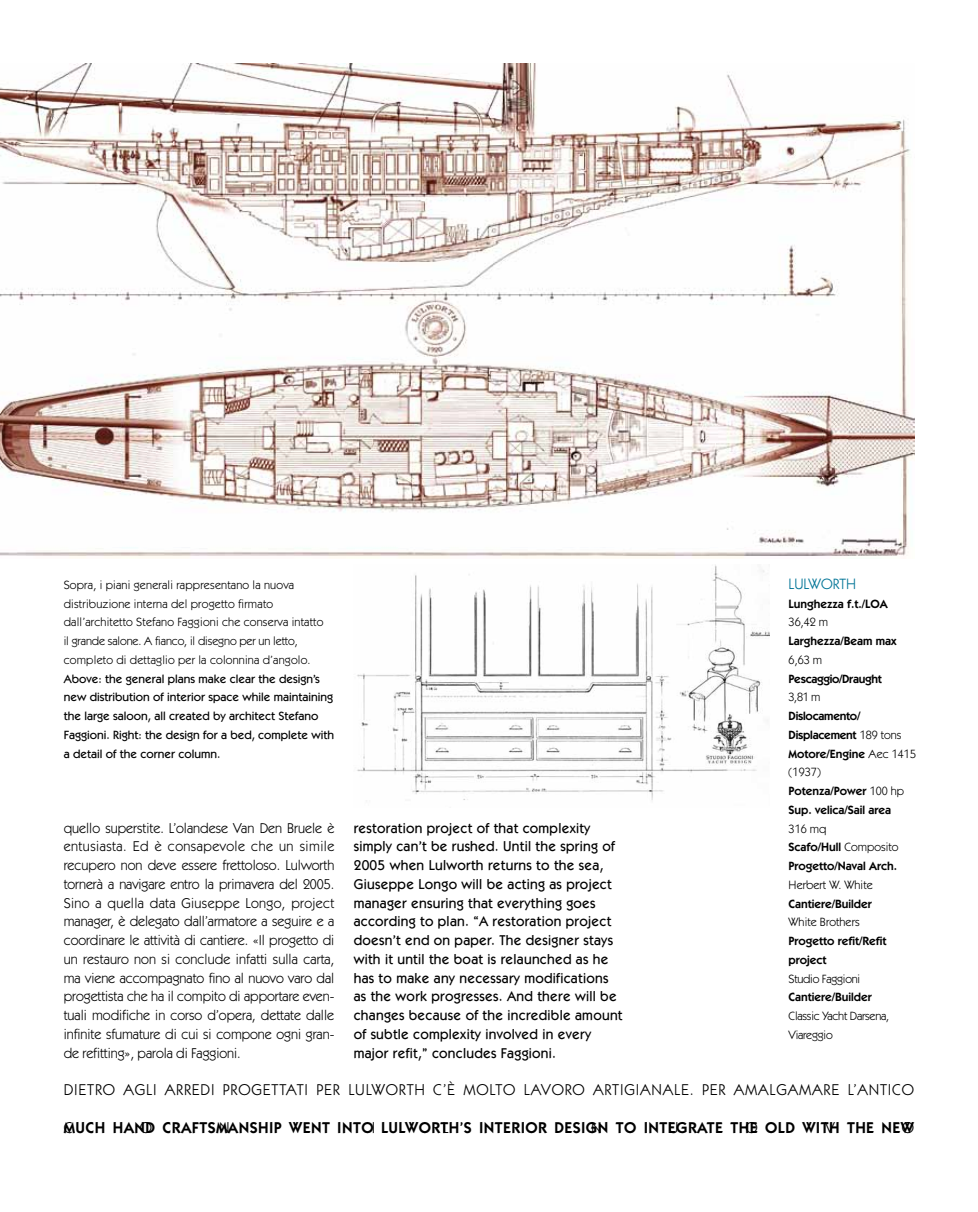
<style>
.page{position:relative;width:978px;height:1212px;background:#fff}
.page>*{position:absolute;margin:0;border:0;box-sizing:border-box;transform-origin:0 0}
.t1{font:15.75px "ITC Kabel Std";letter-spacing:.05em;color:#000}
.t2{font:600 15.75px "ITC Kabel Std";letter-spacing:.03em;color:#000}
.t3{font:15px "ITC Kabel Std";color:#007496}
.t4{font:14.25px/18.8px "ITC Kabel Std";letter-spacing:-.005em;color:#000;text-align:justify}
.t5{font:500 14.25px/18.8px "ITC Kabel Std";letter-spacing:.02em;color:#000}
.t6{font:12px/18.8px "ITC Kabel Std";letter-spacing:.015em;color:#000}
.t7{font:600 12px/18.8px "ITC Kabel Std";color:#000}
.t8{font:500 12px/18.8px "ITC Kabel Std";color:#000}
.t9{font:12px/18.8px "ITC Kabel Std";letter-spacing:-.02em;color:#000}
.t10{font:600 12px "ITC Kabel Std";letter-spacing:-.025em;color:#000}
.s1{font-weight:400}
</style>
<div class="page">
<img style="left:0;top:64px;width:914px;height:495px">
<img style="left:357px;top:565px;width:412px;height:235px">
<p class="t6" style="left:64px;top:575px;width:261px">Sopra, i piani generali rappresentano la nuova distribuzione interna del progetto firmato dall’architetto Stefano Faggioni che conserva intatto il grande salone. A fianco, il disegno per un letto, completo di dettaglio per la colonnina d’angolo.</p>
<p class="t8" style="left:64px;top:669px;width:272px">Above: the general plans make clear the design’s new distribution of interior space while maintaining the large saloon, all created by architect Stefano Faggioni. Right: the design for a bed, complete with a detail of the corner column.</p>
<p class="t4" style="left:64px;top:818px;width:272px">quello superstite. L’olandese Van Den Bruele è entusiasta. Ed è consapevole che un simile recupero non deve essere frettoloso. Lulworth tornerà a navigare entro la primavera del 2005.<br>Sino a quella data Giuseppe Longo, project manager, è delegato dall’armatore a seguire e a coordinare le attività di cantiere. «Il progetto di un restauro non si conclude infatti sulla carta, ma viene accompagnato fino al nuovo varo dal progettista che ha il compito di apportare even&shy;tuali modifiche in corso d’opera, dettate dalle infinite sfumature di cui si compone ogni gran&shy;de refitting», parola di Faggioni.</p>
<p class="t5" style="left:354px;top:818px;width:270px">restoration project of that complexity simply can’t be rushed. Until the spring of 2005 when Lulworth returns to the sea, Giuseppe Longo will be acting as project manager ensuring that everything goes according to plan. “A restoration project doesn’t end on paper. The designer stays with it until the boat is relaunched as he has to make any necessary modifications as the work progresses. And there will be changes because of the incredible amount of subtle complexity involved in every major refit,” concludes Faggioni.</p>
<p class="t3" style="left:789px;top:575px;width:69px">LULWORTH</p>
<p class="t7" style="left:789px;top:594px;width:101px">Lunghezza f.t./LOA</p>
<p class="t6" style="left:789px;top:613px;width:41px">36,42 m</p>
<p class="t7" style="left:789px;top:632px;width:110px">Larghezza/Beam max</p>
<p class="t6" style="left:789px;top:650px;width:35px">6,63 m</p>
<p class="t10" style="left:789px;top:671px;width:95px">Pescaggio/Draught</p>
<p class="t6" style="left:789px;top:688px;width:33px">3,81 m</p>
<p class="t7" style="left:789px;top:707px;width:129px">Dislocamento/<br>Displacement <span class="s1">189 tons<br></span>Motore/Engine <span class="s1">Aec 1415 (1937)<br></span>Potenza/Power <span class="s1">100 hp<br></span>Sup. velica/Sail area</p>
<p class="t7" style="left:789px;top:819px;width:112px"><span class="s1">316 mq<br></span>Scafo/Hull <span class="s1">Composito<br></span>Progetto/Naval Arch.</p>
<p class="t6" style="left:789px;top:875px;width:86px">Herbert W. White</p>
<p class="t7" style="left:789px;top:894px;width:85px">Cantiere/Builder</p>
<p class="t6" style="left:789px;top:913px;width:73px">White Brothers</p>
<p class="t7" style="left:789px;top:931px;width:99px">Progetto refit/Refit project</p>
<p class="t9" style="left:789px;top:969px;width:73px">Studio Faggioni</p>
<p class="t7" style="left:789px;top:988px;width:85px">Cantiere/Builder</p>
<p class="t9" style="left:789px;top:1006px;width:102px">Classic Yacht Darsena,<br>Viareggio</p>
<p class="t1" style="left:64px;top:1080px;width:852px">DIETRO AGLI ARREDI PROGETTATI PER LULWORTH C’È MOLTO LAVORO ARTIGIANALE. PER AMALGAMARE L’ANTICO</p>
<p class="t1" style="left:64px;top:1118px;width:10px">C</p>
<p class="t1" style="left:140px;top:1118px;width:14px">O</p>
<p class="t1" style="left:219px;top:1118px;width:12px">N</p>
<p class="t2" style="left:64px;top:1118px;width:852px">MUCH HAND CRAFTSMANSHIP WENT INTO LULWORTH’S INTERIOR DESIGN TO INTEGRATE THE OLD WITH THE NEW</p>
<p class="t1" style="left:372px;top:1118px;width:5px">I</p>
<p class="t1" style="left:443px;top:1118px;width:38px">L⇣</p>
<p class="t1" style="left:591px;top:1118px;width:12px">N</p>
<p class="t1" style="left:669px;top:1118px;width:11px">U</p>
<p class="t1" style="left:746px;top:1118px;width:14px">O</p>
<p class="t1" style="left:825px;top:1118px;width:11px">V</p>
<p class="t1" style="left:902px;top:1118px;width:14px">O</p>
</div>
